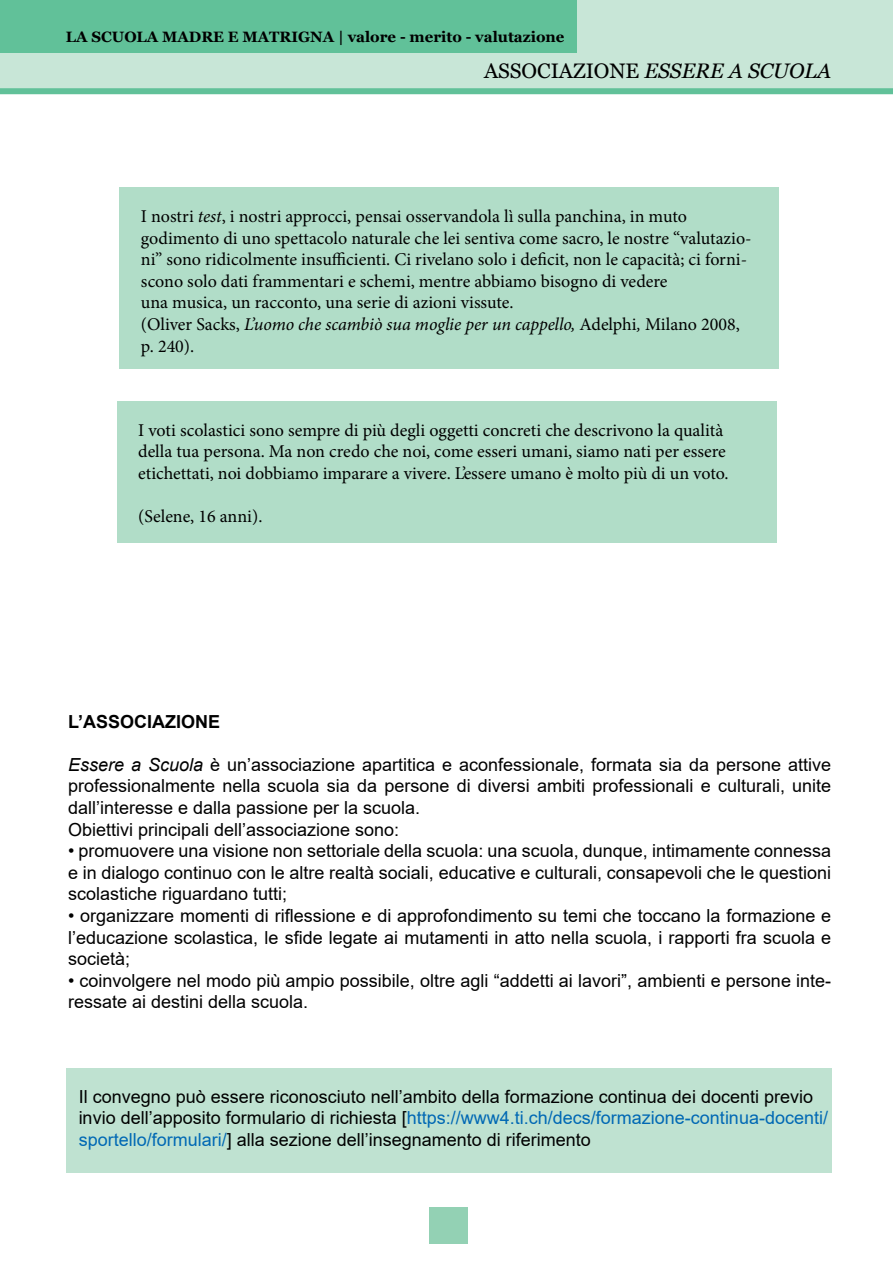
<style>
.page{position:relative;width:893px;height:1263px;background:#fff}
.page>*{position:absolute;margin:0;border:0;box-sizing:border-box;transform-origin:0 0}
.t1{font:italic 21px "Georgia";color:#000}
.t2{font:18px/21.6px "Arial";color:#000}
.t3{font:18px/21.6px "Minion Pro";color:#000}
.t4{font:700 18px "Arial";color:#000}
.t5{font:700 15px "Georgia";color:#000}
.s1{font-style:normal}
.s2{font-style:italic}
.s3{color:#0068b4}
</style>
<div class="page">
<div style="left:0;top:0;width:893px;height:91px;background:#c8e6d7"></div>
<div style="left:0;top:0;width:576px;height:52px;background:#61c199"></div>
<div style="left:0;top:88px;width:893px;height:6px;background:#61c199"></div>
<div style="left:429px;top:1208px;width:39px;height:36px;background:#93d1b4"></div>
<div style="left:66px;top:1068px;width:765px;height:104px;background:#bfe2d1"></div>
<div style="left:120px;top:187px;width:659px;height:182px;background:#b1ddc8"></div>
<div style="left:117px;top:401px;width:659px;height:142px;background:#b1ddc8"></div>
<p class="t5" style="left:66px;top:27px;width:500px">LA SCUOLA MADRE E MATRIGNA | valore - merito - valutazione</p>
<p class="t1" style="left:484px;top:58px;width:349px"><span class="s1">ASSOCIAZIONE</span> ESSERE A SCUOLA</p>
<p class="t3" style="left:141px;top:206px;width:612px">I nostri <span class="s2">test</span>, i nostri approcci, pensai osservandola lì sulla panchina, in muto godimento di uno spettacolo naturale che lei sentiva come sacro, le nostre “valutazio&shy;ni” sono ridicolmente insufficienti. Ci rivelano solo i deficit, non le capacità; ci forni&shy;scono solo dati frammentari e schemi, mentre abbiamo bisogno di vedere<br>una musica, un racconto, una serie di azioni vissute.<br>(Oliver Sacks, <span class="s2">L’uomo che scambiò sua moglie per un cappello,</span> Adelphi<span class="s2">,</span> Milano 2008, p. 240).</p>
<p class="t3" style="left:138px;top:419px;width:592px">I voti scolastici sono sempre di più degli oggetti concreti che descrivono la qualità della tua persona. Ma non credo che noi, come esseri umani, siamo nati per essere etichettati, noi dobbiamo imparare a vivere. L’essere umano è molto più di un voto.</p>
<p class="t3" style="left:138px;top:506px;width:126px">(Selene, 16 anni).</p>
<p class="t4" style="left:68px;top:708px;width:154px">L’ASSOCIAZIONE</p>
<p class="t2" style="left:68px;top:753px;width:765px"><span class="s2">Essere a Scuola</span> è un’associazione apartitica e aconfessionale, formata sia da persone attive professionalmente nella scuola sia da persone di diversi ambiti professionali e culturali, unite dall’interesse e dalla passione per la scuola.<br>Obiettivi principali dell’associazione sono:</p>
<p class="t2" style="left:68px;top:840px;width:765px;text-align:justify">• promuovere una visione non settoriale della scuola: una scuola, dunque, intimamente connessa e in dialogo continuo con le altre realtà sociali, educative e culturali, consapevoli che le questioni scolastiche riguardano tutti;</p>
<p class="t2" style="left:68px;top:905px;width:765px;text-align:justify">• organizzare momenti di riflessione e di approfondimento su temi che toccano la formazione e l’educazione scolastica, le sfide legate ai mutamenti in atto nella scuola, i rapporti fra scuola e società;</p>
<p class="t2" style="left:68px;top:969px;width:765px">• coinvolgere nel modo più ampio possibile, oltre agli “addetti ai lavori”, ambienti e persone inte&shy;ressate ai destini della scuola.</p>
<p class="t2" style="left:79px;top:1085px;width:751px">Il convegno può essere riconosciuto nell’ambito della formazione continua dei docenti previo invio dell’apposito formulario di richiesta [<span class="s3">https://www4.ti.ch/decs/formazione-continua-docenti/ sportello/formulari/</span>] alla sezione dell’insegnamento di riferimento</p>
</div>
